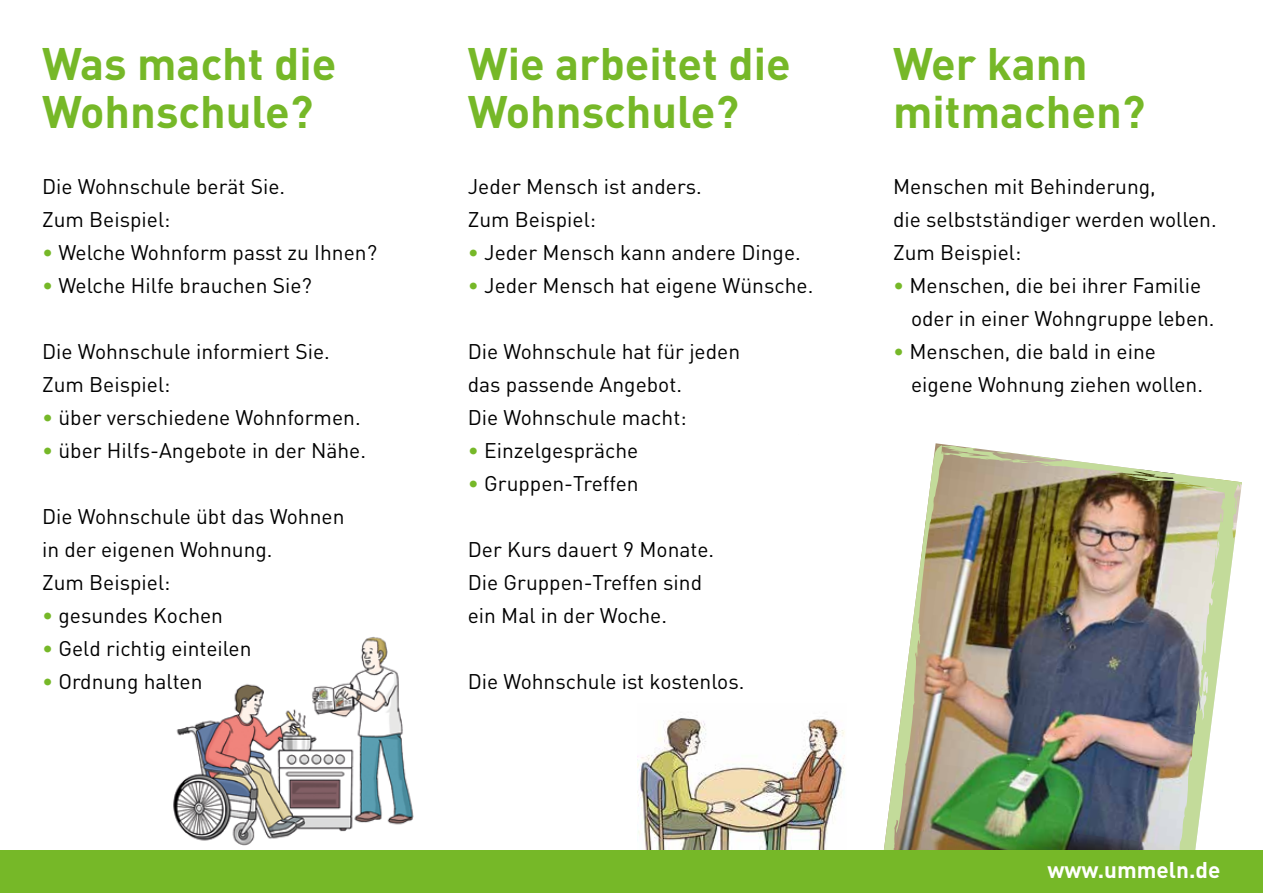
<style>
.page{position:relative;width:1263px;height:893px;background:#fff}
.page>*{position:absolute;margin:0;border:0;box-sizing:border-box;transform-origin:0 0}
.t1{font:700 45px/48px "DIN";color:#76b828}
.t2{font:700 22.5px "DIN";color:#fff}
.t3{font:21px/33px "DIN";color:#000}
.s1{color:#76b828}
</style>
<div class="page">
<img style="left:638px;top:718px;width:207px;height:132px">
<img style="left:173px;top:636px;width:241px;height:210px">
<img style="left:884px;top:445px;width:358px;height:405px">
<div style="left:0;top:850px;width:1263px;height:43px;background:#76b828"></div>
<h1 class="t1" style="left:42px;top:38px;width:296px">Was macht die<br>Wohnschule?</h1>
<p class="t3" style="left:42px;top:169px;width:245px">Die Wohnschule berät Sie.<br>Zum Beispiel:</p>
<p class="t3" style="left:42px;top:235px;width:337px"><span class="s1">•</span> Welche Wohnform passt zu Ihnen?</p>
<p class="t3" style="left:42px;top:268px;width:271px"><span class="s1">•</span> Welche Hilfe brauchen Sie?</p>
<p class="t3" style="left:42px;top:334px;width:289px">Die Wohnschule informiert Sie.<br>Zum Beispiel:</p>
<p class="t3" style="left:42px;top:400px;width:320px"><span class="s1">•</span> über verschiedene Wohnformen.</p>
<p class="t3" style="left:42px;top:433px;width:325px"><span class="s1">•</span> über Hilfs-Angebote in der Nähe.</p>
<p class="t3" style="left:42px;top:499px;width:304px">Die Wohnschule übt das Wohnen in der eigenen Wohnung.<br>Zum Beispiel:</p>
<p class="t3" style="left:42px;top:598px;width:182px"><span class="s1">•</span> gesundes Kochen</p>
<p class="t3" style="left:42px;top:631px;width:211px"><span class="s1">•</span> Geld richtig einteilen</p>
<p class="t3" style="left:42px;top:664px;width:162px"><span class="s1">•</span> Ordnung halten</p>
<h1 class="t1" style="left:468px;top:38px;width:325px">Wie arbeitet die<br>Wohnschule?</h1>
<p class="t3" style="left:468px;top:169px;width:235px">Jeder Mensch ist anders.<br>Zum Beispiel:</p>
<p class="t3" style="left:468px;top:235px;width:334px"><span class="s1">•</span> Jeder Mensch kann andere Dinge.</p>
<p class="t3" style="left:468px;top:268px;width:347px"><span class="s1">•</span> Jeder Mensch hat eigene Wünsche.</p>
<p class="t3" style="left:468px;top:334px;width:274px">Die Wohnschule hat für jeden das passende Angebot.<br>Die Wohnschule macht:</p>
<p class="t3" style="left:468px;top:433px;width:172px"><span class="s1">•</span> Einzelgespräche</p>
<p class="t3" style="left:468px;top:466px;width:172px"><span class="s1">•</span> Gruppen-Treffen</p>
<p class="t3" style="left:468px;top:532px;width:248px">Der Kurs dauert 9 Monate.<br>Die Gruppen-Treffen sind ein Mal in der Woche.</p>
<p class="t3" style="left:468px;top:664px;width:278px">Die Wohnschule ist kostenlos.</p>
<h1 class="t1" style="left:893px;top:38px;width:254px">Wer kann mitmachen?</h1>
<p class="t3" style="left:893px;top:169px;width:325px">Menschen mit Behinderung,<br>die selbstständiger werden wollen.<br>Zum Beispiel:</p>
<p class="t3" style="left:911px;top:268px;width:305px;text-indent:-18px"><span class="s1">•</span> Menschen, die bei ihrer Familie oder in einer Wohngruppe leben.</p>
<p class="t3" style="left:911px;top:334px;width:294px;text-indent:-18px"><span class="s1">•</span> Menschen, die bald in eine eigene Wohnung ziehen wollen.</p>
<p class="t2" style="left:1047px;top:855px;width:174px">www.ummeln.de</p>
</div>
